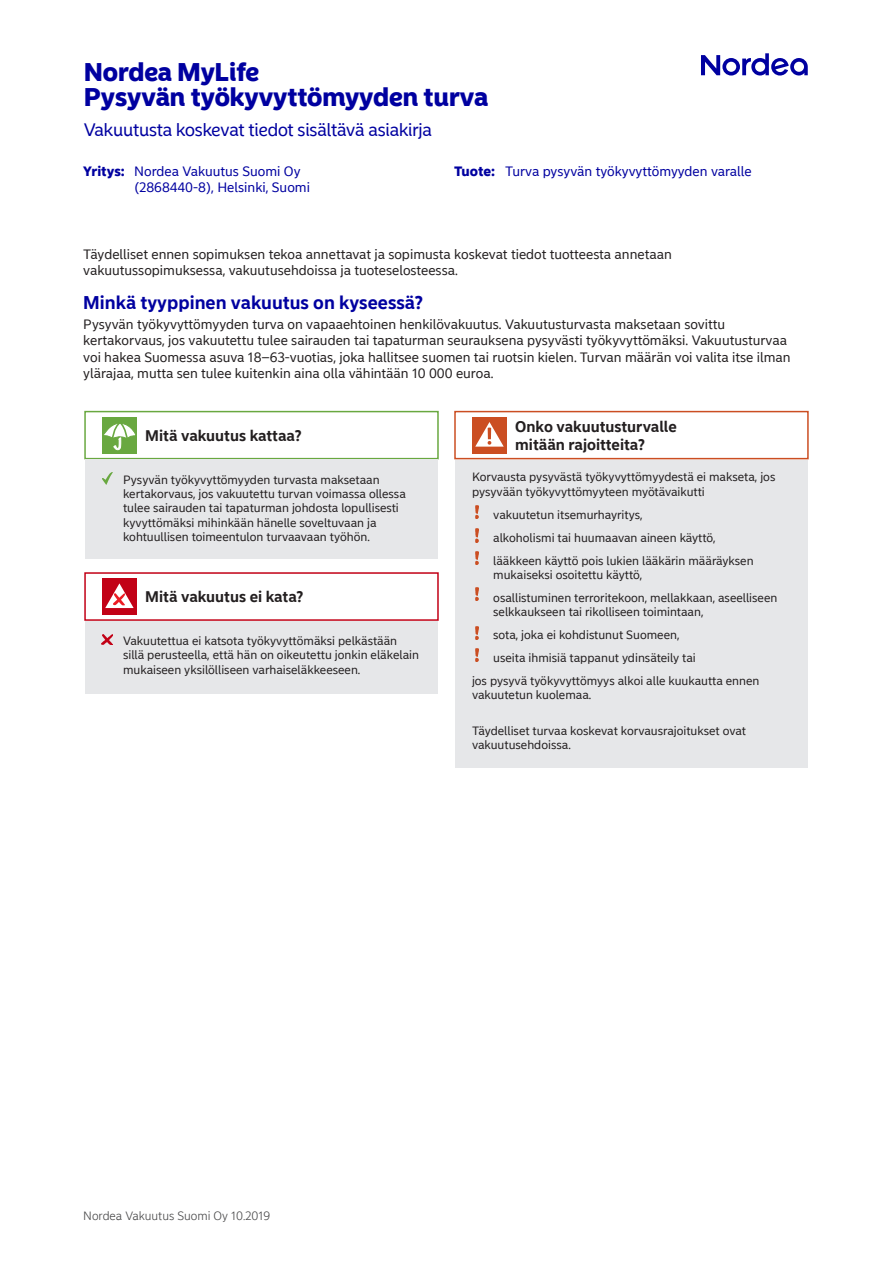
<style>
.page{position:relative;width:893px;height:1263px;background:#fff}
.page>*{position:absolute;margin:0;border:0;box-sizing:border-box;transform-origin:0 0}
.A4_Headline__H1{font:900 25.5px/24.8px "Nordea Sans Large";color:#0000a0}
.A4_big_quote__P{font:18px "Nordea Sans Large";color:#0000a0}
.H2{font:700 18px "Nordea Sans Small";color:#0000a0}
.Cover_subhead{font:700 15px/18px "Nordea Sans Small";color:#231f20}
.Leipis_9_10_8pt__P{font:13.5px/16.2px "Nordea Sans Small";color:#231f20}
.Fact_circle__p{font:13.5px/16.2px "Nordea Sans Small";color:#0000a0}
.Laatikko_leipis__P{font:12px/14.4px "Nordea Sans Small";color:#231f20}
.Laatikko_bullets_bla{font:12px/14.4px "Nordea Sans Small";color:#231f20}
.t1{font:300 12px "Nordea Sans Small";color:#474748}
.s1{font-weight:900}
</style>
<div class="page">
<div style="left:84px;top:411px;width:355px;height:48px;border:2px solid #69a840"></div>
<div style="left:85px;top:460px;width:353px;height:99px;background:#e6e7e9"></div>
<div style="left:84px;top:572px;width:355px;height:49px;border:2px solid #c20116"></div>
<div style="left:85px;top:621px;width:353px;height:72px;background:#e6e7e9"></div>
<div style="left:454px;top:411px;width:355px;height:48px;border:2px solid #cb4e22"></div>
<div style="left:455px;top:460px;width:353px;height:308px;background:#e6e7e9"></div>
<svg style="left:701px;top:53px;width:107px;height:23px"></svg>
<div style="left:102px;top:417px;width:35px;height:36px;background:#69a840"></div>
<svg style="left:104px;top:424px;width:32px;height:26px"></svg>
<div style="left:102px;top:578px;width:35px;height:37px;background:#c20116"></div>
<svg style="left:105px;top:583px;width:29px;height:25px"></svg>
<div style="left:472px;top:417px;width:35px;height:36px;background:#cb4e22"></div>
<svg style="left:475px;top:422px;width:29px;height:25px"></svg>
<img style="left:475px;top:505px;width:4px;height:14px">
<svg style="left:475px;top:529px;width:4px;height:13px"></svg>
<svg style="left:475px;top:551px;width:4px;height:13px"></svg>
<img style="left:475px;top:587px;width:4px;height:14px">
<svg style="left:475px;top:626px;width:4px;height:13px"></svg>
<img style="left:475px;top:648px;width:4px;height:14px">
<svg style="left:101px;top:634px;width:11px;height:11px"></svg>
<svg style="left:102px;top:473px;width:11px;height:12px"></svg>
<h1 class="A4_Headline__H1" style="left:84px;top:60px;width:406px">Nordea MyLife<br>Pysyvän työkyvyttömyyden turva</h1>
<p class="A4_big_quote__P" style="left:84px;top:119px;width:349px">Vakuutusta koskevat tiedot sisältävä asiakirja</p>
<p class="Fact_circle__p" style="left:134px;top:163px;width:177px;text-indent:-51px"><span class="s1">Yritys:</span> Nordea Vakuutus Suomi Oy (2868440-8), Helsinki, Suomi</p>
<p class="Fact_circle__p" style="left:454px;top:163px;width:299px"><span class="s1">Tuote:</span> Turva pysyvän työkyvyttömyyden varalle</p>
<p class="Leipis_9_10_8pt__P" style="left:83px;top:246px;width:590px">Täydelliset ennen sopimuksen tekoa annettavat ja sopimusta koskevat tiedot tuotteesta annetaan vakuutussopimuksessa, vakuutusehdoissa ja tuoteselosteessa.</p>
<h2 class="H2" style="left:83px;top:291px;width:341px">Minkä tyyppinen vakuutus on kyseessä?</h2>
<p class="Leipis_9_10_8pt__P" style="left:83px;top:316px;width:709px">Pysyvän työkyvyttömyyden turva on vapaaehtoinen henkilövakuutus. Vakuutusturvasta maksetaan sovittu kertakorvaus, jos vakuutettu tulee sairauden tai tapaturman seurauksena pysyvästi työkyvyttömäksi. Vakuutusturvaa voi hakea Suomessa asuva 18–63-vuotias, joka hallitsee suomen tai ruotsin kielen. Turvan määrän voi valita itse ilman ylärajaa, mutta sen tulee kuitenkin aina olla vähintään 10 000 euroa.</p>
<p class="Cover_subhead" style="left:145px;top:427px;width:158px">Mitä vakuutus kattaa?</p>
<p class="Laatikko_leipis__P" style="left:123px;top:472px;width:284px">Pysyvän työkyvyttömyyden turvasta maksetaan kertakorvaus, jos vakuutettu turvan voimassa ollessa tulee sairauden tai tapaturman johdosta lopullisesti kyvyttömäksi mihinkään hänelle soveltuvaan ja kohtuullisen toimeentulon turvaavaan työhön.</p>
<p class="Cover_subhead" style="left:145px;top:588px;width:159px">Mitä vakuutus ei kata?</p>
<p class="Laatikko_leipis__P" style="left:123px;top:634px;width:298px">Vakuutettua ei katsota työkyvyttömäksi pelkästään sillä perusteella, että hän on oikeutettu jonkin eläkelain mukaiseen yksilölliseen varhaiseläkkeeseen.</p>
<p class="Cover_subhead" style="left:515px;top:418px;width:163px">Onko vakuutusturvalle mitään rajoitteita?</p>
<p class="Laatikko_leipis__P" style="left:472px;top:470px;width:305px">Korvausta pysyvästä työkyvyttömyydestä ei makseta, jos pysyvään työkyvyttömyyteen myötävaikutti</p>
<p class="Laatikko_leipis__P" style="left:493px;top:507px;width:151px">vakuutetun itsemurhayritys,</p>
<p class="Laatikko_leipis__P" style="left:493px;top:530px;width:224px">alkoholismi tai huumaavan aineen käyttö,</p>
<p class="Laatikko_leipis__P" style="left:493px;top:553px;width:262px">lääkkeen käyttö pois lukien lääkärin määräyksen mukaiseksi osoitettu käyttö,</p>
<p class="Laatikko_leipis__P" style="left:493px;top:591px;width:286px">osallistuminen terroritekoon, mellakkaan, aseelliseen selkkaukseen tai rikolliseen toimintaan,</p>
<p class="Laatikko_leipis__P" style="left:493px;top:628px;width:188px">sota, joka ei kohdistunut Suomeen,</p>
<p class="Laatikko_leipis__P" style="left:493px;top:651px;width:204px">useita ihmisiä tappanut ydinsäteily tai</p>
<p class="Laatikko_bullets_bla" style="left:472px;top:674px;width:289px">jos pysyvä työkyvyttömyys alkoi alle kuukautta ennen vakuutetun kuolemaa.</p>
<p class="Laatikko_leipis__P" style="left:472px;top:724px;width:275px">Täydelliset turvaa koskevat korvausrajoitukset ovat vakuutusehdoissa.</p>
<p class="t1" style="left:83px;top:1208px;width:188px">Nordea Vakuutus Suomi Oy 10.2019</p>
</div>
